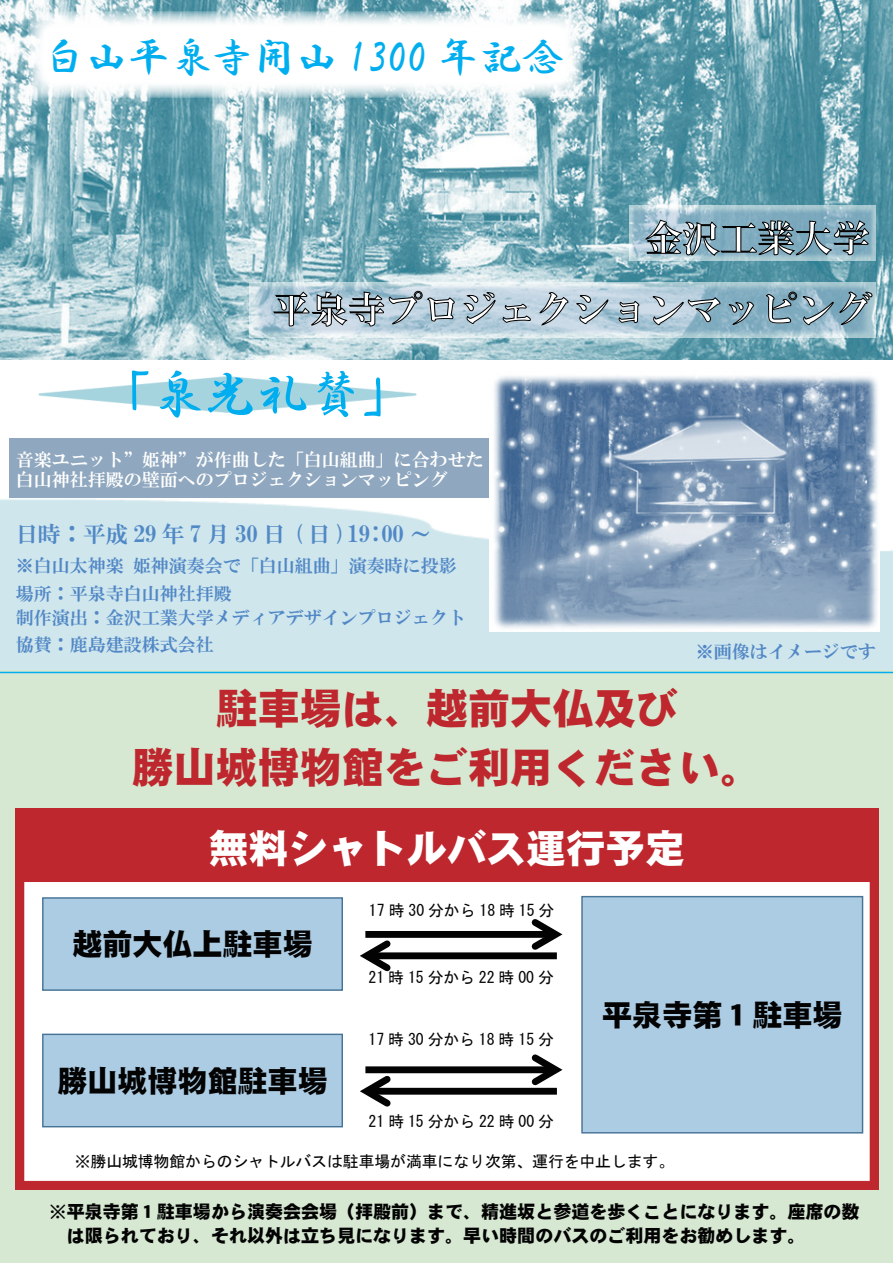
<style>
.page{position:relative;width:893px;height:1263px;background:#fff}
.page>*{position:absolute;margin:0;border:0;box-sizing:border-box;transform-origin:0 0}
.t1{font:52.5px "HGS Gyoshotai";color:#00aeef}
.t2{font:42px/59.7px "DF Gothic EB WIN RKSJ H";color:#be272d;text-align:center}
.t3{font:42px "HGS Gyoshotai";color:#00aeef}
.t4{font:39px "DF Gothic EB WIN RKSJ H";color:#fff}
.t5{font:37.5px/71.2px "HG Mincho E";color:#fff;text-align:right}
.t6{font:30px "DF Gothic EB WIN RKSJ H";color:#030303}
.t7{font:22.5px "HG Mincho E";color:#5188c6}
.t8{font:18px/23.4px "DF Gothic EB WIN RKSJ H";color:#030303}
.t9{font:18px/28.5px "HG Mincho E";color:#5187c6}
.t10{font:18px/20px "HG Mincho E";color:#fff}
.t11{font:15.9px "MS Gothic";letter-spacing:.24em;color:#030303}
.t12{font:15.9px "MS Gothic";color:#030303}
</style>
<div class="page">
<div style="left:0;top:671px;width:893px;height:592px;background:#d6e8d2"></div>
<img style="left:0;top:0;width:893px;height:359px">
<img style="left:38px;top:376px;width:379px;height:37px">
<div style="left:9px;top:438px;width:487px;height:59px;background:#8fa7bf"></div>
<img style="left:489px;top:376px;width:390px;height:255px">
<img style="left:629px;top:206px;width:247px;height:54px">
<img style="left:16px;top:809px;width:862px;height:380px">
<div style="left:23px;top:814px;width:847px;height:68px;background:#be272d"></div>
<div style="left:581px;top:896px;width:282px;height:237px;background:#accce4;border:1px solid #477397"></div>
<div style="left:42px;top:897px;width:301px;height:94px;background:#accce4;border:1px solid #477397"></div>
<div style="left:42px;top:1034px;width:301px;height:93px;background:#accce4;border:1px solid #477397"></div>
<div style="left:365px;top:931px;width:191px;height:7px;background:#030303"></div>
<svg style="left:526px;top:913px;width:43px;height:43px;background:#b6b6b6"></svg>
<div style="left:367px;top:952px;width:190px;height:7px;background:#030303"></div>
<svg style="left:353px;top:934px;width:43px;height:43px"></svg>
<div style="left:365px;top:1066px;width:191px;height:7px;background:#030303"></div>
<svg style="left:526px;top:1048px;width:43px;height:43px;background:#b6b6b6"></svg>
<div style="left:367px;top:1088px;width:190px;height:7px;background:#030303"></div>
<svg style="left:353px;top:1070px;width:43px;height:42px"></svg>
<svg style="left:645px;top:220px;width:224px;height:36px;background:#6a8a98"></svg>
<img style="left:250px;top:283px;width:626px;height:55px">
<svg style="left:273px;top:291px;width:181px;height:35px;background:#92a6b2"></svg>
<svg style="left:464px;top:292px;width:31px;height:32px"></svg>
<svg style="left:503px;top:304px;width:28px;height:19px"></svg>
<svg style="left:540px;top:292px;width:28px;height:33px"></svg>
<svg style="left:577px;top:295px;width:31px;height:29px"></svg>
<svg style="left:619px;top:301px;width:20px;height:22px"></svg>
<svg style="left:653px;top:296px;width:67px;height:29px;background:#95adbb"></svg>
<svg style="left:729px;top:302px;width:25px;height:23px"></svg>
<svg style="left:766px;top:292px;width:31px;height:31px"></svg>
<svg style="left:803px;top:292px;width:69px;height:33px;background:#789bab"></svg>
<svg style="left:28px;top:11px;width:554px;height:86px"></svg>
<hr style="left:0;top:672px;width:893px;height:1px;background:#00aeef">
<h2 class="t3" style="left:44px;top:35px;width:521px">白山平泉寺開山 1300 年記念</h2>
<h3 class="t5" style="left:273px;top:202px;width:601px">金沢工業大学<br>平泉寺プロジェクションマッピング</h3>
<h1 class="t1" style="left:98px;top:367px;width:316px">「泉光礼賛」</h1>
<p class="t10" style="left:16px;top:449px;width:469px">音楽ユニット”姫神”が作曲した「白山組曲」に合わせた白山神社拝殿の壁面へのプロジェクションマッピング</p>
<p class="t7" style="left:16px;top:522px;width:418px">日時：平成 29 年 7 月 30 日 ( 日 )19:00 ～</p>
<p class="t9" style="left:16px;top:551px;width:442px">※白山太神楽 姫神演奏会で「白山組曲」演奏時に投影場所：平泉寺白山神社拝殿</p>
<p class="t9" style="left:16px;top:604px;width:451px;line-height:27.2px">制作演出：金沢工業大学メディアデザインプロジェクト協賛：鹿島建設株式会社</p>
<p class="t9" style="left:696px;top:637px;width:182px">※画像はイメージです</p>
<h2 class="t2" style="left:132px;top:678px;width:632px">駐車場は、越前大仏及び<br>勝山城博物館をご利用ください。</h2>
<h3 class="t4" style="left:209px;top:829px;width:478px">無料シャトルバス運行予定</h3>
<h3 class="t6" style="left:72px;top:929px;width:242px">越前大仏上駐車場</h3>
<h3 class="t6" style="left:57px;top:1065px;width:272px">勝山城博物館駐車場</h3>
<p class="t11" style="left:369px;top:902px;width:187px">17時30分から18時15分</p>
<p class="t11" style="left:368px;top:969px;width:187px">21時15分から22時00分</p>
<p class="t11" style="left:368px;top:1031px;width:187px">17時30分から18時15分</p>
<p class="t11" style="left:369px;top:1113px;width:187px">21時15分から22時00分</p>
<h3 class="t6" style="left:602px;top:1000px;width:242px">平泉寺第１駐車場</h3>
<p class="t12" style="left:75px;top:1153px;width:601px">※勝山城博物館からのシャトルバスは駐車場が満車になり次第、運行を中止します。</p>
<p class="t8" style="left:67px;top:1200px;width:794px;text-indent:-18px">※平泉寺第１駐車場から演奏会会場（拝殿前）まで、精進坂と参道を歩くことになります。座席の数は限られており、それ以外は立ち見になります。早い時間のバスのご利用をお勧めします。</p>
</div>
